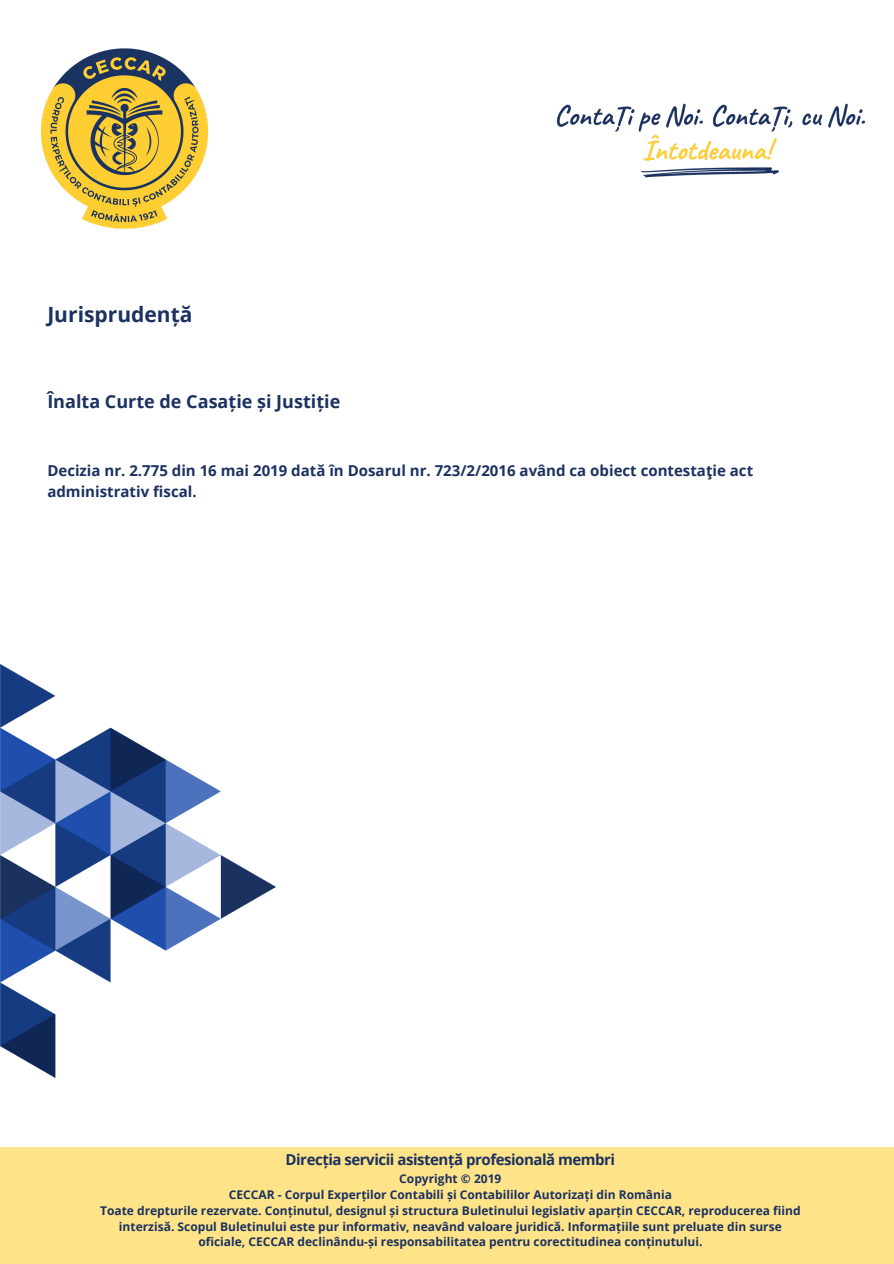
<style>
.page{position:relative;width:894px;height:1264px;background:#fff}
.page>*{position:absolute;margin:0;border:0;box-sizing:border-box;transform-origin:0 0}
.t1{font:700 21px "Open Sans";color:#1b3260}
.t2{font:700 18px "Open Sans";color:#1b3260}
.t3{font:700 15px/20.2px "Open Sans";color:#1b3260}
.t4{font:700 15px "Open Sans";letter-spacing:-.03em;color:#1b3260}
.t5{font:700 12px/15.8px "Open Sans";color:#1b3260;text-align:center}
</style>
<div class="page">
<img style="left:40px;top:48px;width:168px;height:180px">
<img style="left:557px;top:103px;width:309px;height:75px">
<img style="left:0;top:664px;width:276px;height:412px">
<div style="left:0;top:1146px;width:893px;height:117px;background:#ffe389"></div>
<h1 class="t1" style="left:47px;top:300px;width:147px">Jurisprudență</h1>
<h2 class="t2" style="left:47px;top:389px;width:294px">Înalta Curte de Casație și Justiție</h2>
<p class="t3" style="left:47px;top:460px;width:707px">Decizia nr. 2.775 din 16 mai 2019 dată în Dosarul nr. 723/2/2016 având ca obiect contestaţie act administrativ fiscal.</p>
<p class="t4" style="left:285px;top:1149px;width:331px">Direcția servicii asistență profesională membri</p>
<p class="t5" style="left:100px;top:1170px;width:702px">Copyright © 2019<br>CECCAR - Corpul Experților Contabili și Contabililor Autorizați din România<br>Toate drepturile rezervate. Conținutul, designul și structura Buletinului legislativ aparțin CECCAR, reproducerea fiind interzisă. Scopul Buletinului este pur informativ, neavând valoare juridică. Informațiile sunt preluate din surse oficiale, CECCAR declinându-și responsabilitatea pentru corectitudinea conținutului.</p>
</div>
